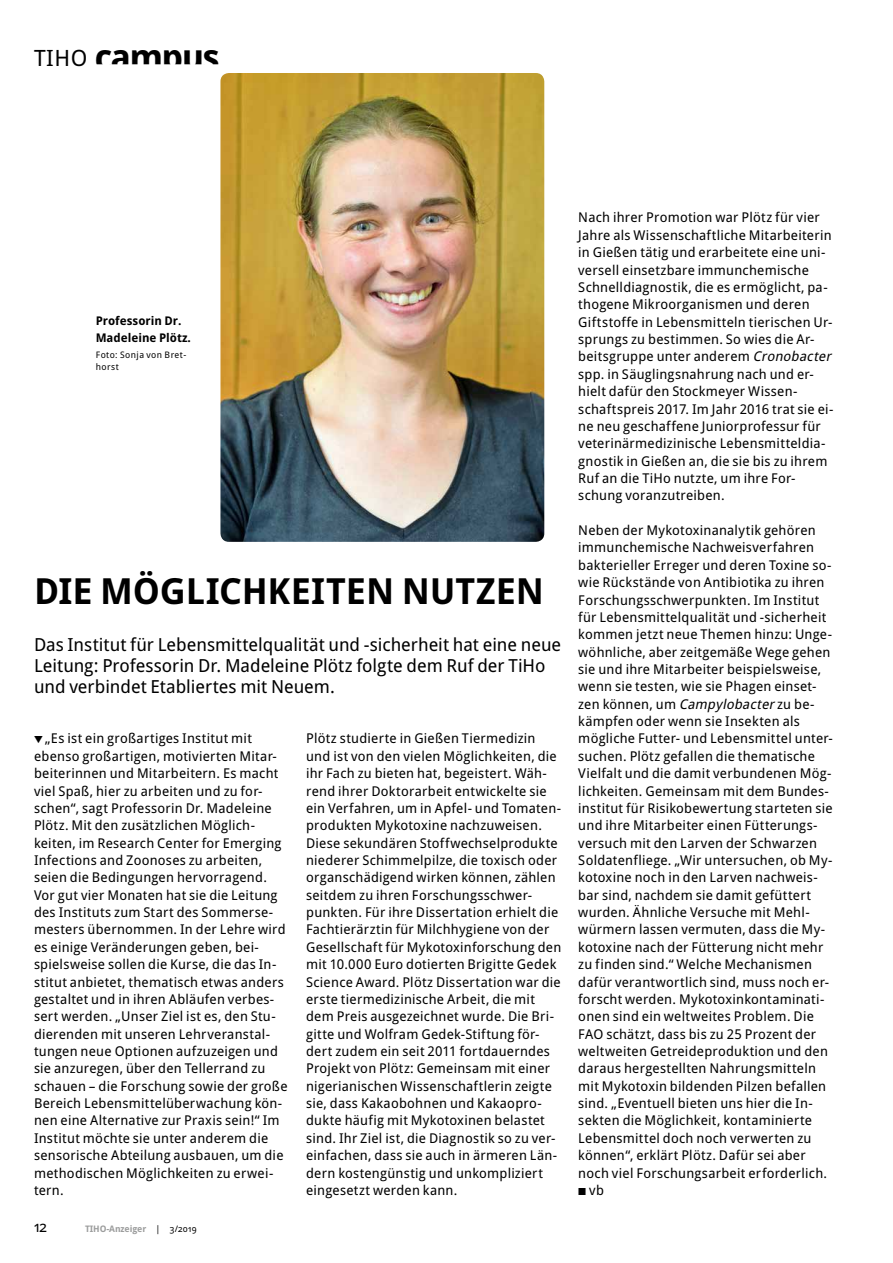
<style>
.page{position:relative;width:893px;height:1263px;background:#fff}
.page>*{position:absolute;margin:0;border:0;box-sizing:border-box;transform-origin:0 0}
.t1{font:700 36px "Droid Sans Pro";letter-spacing:-.005em;color:#000}
.t2{font:18px/21px "Droid Sans Pro";color:#000}
.t3{font:15px "Droid Sans Pro";color:#000}
.t4{font:13.5px/17.4px "Droid Sans Pro";letter-spacing:.02em;color:#000}
.t5{font:700 12px/16.5px "Droid Sans Pro";color:#000}
.t6{font:9px/12px "Droid Sans Pro";letter-spacing:.05em;color:#000}
.t7{font:700 9px "Droid Sans Pro";letter-spacing:-.01em;color:#9c9d9d}
.s1{font-weight:400;font-size:22.5px}
.s2{font-weight:400;color:#000}
.s3{font-style:italic}
</style>
<div class="page">
<img style="left:220px;top:73px;width:324px;height:469px">
<p class="t1" style="left:34px;top:31px;width:187px"><span class="s1">TIHO</span> campus</p>
<p class="t5" style="left:96px;top:312px;width:97px">Professorin Dr.<br>Madeleine Plötz.</p>
<p class="t6" style="left:96px;top:349px;width:92px">Foto: Sonja von Bret&shy;horst</p>
<p class="t1" style="left:34px;top:566px;width:511px">DIE MÖGLICHKEITEN NUTZEN</p>
<p class="t2" style="left:34px;top:633px;width:529px">Das Institut für Lebensmittelqualität und -sicherheit hat eine neue<br>Leitung: Professorin Dr. Madeleine Plötz folgte dem Ruf der TiHo und verbindet Etabliertes mit Neuem.</p>
<p class="t4" style="left:34px;top:729px;width:255px;text-indent:11px">„Es ist ein großartiges Institut mit ebenso großartigen, motivierten Mitar&shy;beiterinnen und Mitarbeitern. Es macht viel Spaß, hier zu arbeiten und zu for&shy;schen“, sagt Professorin Dr. Madeleine Plötz. Mit den zusätzlichen Möglich&shy;keiten, im Research Center for Emerging Infections and Zoonoses zu arbeiten, seien die Bedingungen hervorragend.<br>Vor gut vier Monaten hat sie die Leitung des Instituts zum Start des Sommerse&shy;mesters übernommen. In der Lehre wird es einige Veränderungen geben, bei&shy;spielsweise sollen die Kurse, die das In&shy;stitut anbietet, thematisch etwas anders gestaltet und in ihren Abläufen verbes&shy;sert werden. „Unser Ziel ist es, den Stu&shy;dierenden mit unseren Lehrveranstal&shy;tungen neue Optionen aufzuzeigen und sie anzuregen, über den Tellerrand zu schauen – die Forschung sowie der große Bereich Lebensmittelüberwachung kön&shy;nen eine Alternative zur Praxis sein!“ Im Institut möchte sie unter anderem die sensorische Abteilung ausbauen, um die methodischen Möglichkeiten zu erwei&shy;tern.</p>
<p class="t4" style="left:306px;top:729px;width:257px">Plötz studierte in Gießen Tiermedizin und ist von den vielen Möglichkeiten, die ihr Fach zu bieten hat, begeistert. Wäh&shy;rend ihrer Doktorarbeit entwickelte sie ein Verfahren, um in Apfel- und Tomaten&shy;produkten Mykotoxine nachzuweisen.<br>Diese sekundären Stoffwechselprodukte niederer Schimmelpilze, die toxisch oder organschädigend wirken können, zählen seitdem zu ihren Forschungsschwer&shy;punkten. Für ihre Dissertation erhielt die Fachtierärztin für Milchhygiene von der Gesellschaft für Mykotoxinforschung den mit 10.000 Euro dotierten Brigitte Gedek Science Award. Plötz Dissertation war die erste tiermedizinische Arbeit, die mit dem Preis ausgezeichnet wurde. Die Bri&shy;gitte und Wolfram Gedek-Stiftung för&shy;dert zudem ein seit 2011 fortdauerndes Projekt von Plötz: Gemeinsam mit einer nigerianischen Wissenschaftlerin zeigte sie, dass Kakaobohnen und Kakaopro&shy;dukte häufig mit Mykotoxinen belastet sind. Ihr Ziel ist, die Diagnostik so zu ver&shy;einfachen, dass sie auch in ärmeren Län&shy;dern kostengünstig und unkompliziert eingesetzt werden kann.</p>
<p class="t3" style="left:34px;top:1216px;width:15px">12</p>
<p class="t7" style="left:85px;top:1222px;width:113px">TIHO-Anzeiger <span class="s2">| 3/2019</span></p>
<p class="t4" style="left:578px;top:208px;width:258px">Nach ihrer Promotion war Plötz für vier Jahre als Wissenschaftliche Mitarbeiterin in Gießen tätig und erarbeitete eine uni&shy;versell einsetzbare immunchemische Schnelldiagnostik, die es ermöglicht, pa&shy;thogene Mikroorganismen und deren Giftstoffe in Lebensmitteln tierischen Ur&shy;sprungs zu bestimmen. So wies die Ar&shy;beitsgruppe unter anderem <span class="s3">Cronobacter </span>spp. in Säuglingsnahrung nach und er&shy;hielt dafür den Stockmeyer Wissen&shy;schaftspreis 2017. Im Jahr 2016 trat sie ei&shy;ne neu geschaffene Juniorprofessur für veterinärmedizinische Lebensmitteldia&shy;gnostik in Gießen an, die sie bis zu ihrem Ruf an die TiHo nutzte, um ihre For&shy;schung voranzutreiben.</p>
<p class="t4" style="left:578px;top:521px;width:239px">Neben der Mykotoxinanalytik gehören</p>
<p class="t4" style="left:578px;top:538px;width:237px">immunchemische Nachweisverfahren</p>
<p class="t4" style="left:578px;top:556px;width:255px">bakterieller Erreger und deren Toxine so-</p>
<p class="t4" style="left:578px;top:573px;width:248px">wie Rückstände von Antibiotika zu ihren</p>
<p class="t4" style="left:578px;top:591px;width:243px">Forschungsschwerpunkten. Im Institut</p>
<p class="t4" style="left:578px;top:608px;width:250px">für Lebensmittelqualität und -sicherheit</p>
<p class="t4" style="left:578px;top:625px;width:255px">kommen jetzt neue Themen hinzu: Unge-</p>
<p class="t4" style="left:578px;top:643px;width:254px">wöhnliche, aber zeitgemäße Wege gehen</p>
<p class="t4" style="left:578px;top:660px;width:244px">sie und ihre Mitarbeiter beispielsweise,</p>
<p class="t4" style="left:578px;top:677px;width:240px">wenn sie testen, wie sie Phagen einset-</p>
<p class="t4" style="left:578px;top:695px;width:238px">zen können, um <span class="s3">Campylobacter</span>zu be-</p>
<p class="t4" style="left:578px;top:712px;width:223px">kämpfen oder wenn sie Insekten als</p>
<p class="t4" style="left:578px;top:729px;width:256px">mögliche Futter- und Lebensmittel unter-</p>
<p class="t4" style="left:578px;top:747px;width:238px">suchen. Plötz gefallen die thematische</p>
<p class="t4" style="left:578px;top:764px;width:255px">Vielfalt und die damit verbundenen Mög-</p>
<p class="t4" style="left:578px;top:782px;width:252px">lichkeiten. Gemeinsam mit dem Bundes-</p>
<p class="t4" style="left:578px;top:799px;width:256px">institut für Risikobewertung starteten sie</p>
<p class="t4" style="left:578px;top:816px;width:241px">und ihre Mitarbeiter einen Fütterungs-</p>
<p class="t4" style="left:578px;top:834px;width:240px">versuch mit den Larven der Schwarzen</p>
<p class="t4" style="left:578px;top:851px;width:256px">Soldatenfliege. „Wir untersuchen, ob My-</p>
<p class="t4" style="left:578px;top:868px;width:241px">kotoxine noch in den Larven nachweis-</p>
<p class="t4" style="left:578px;top:886px;width:234px">bar sind, nachdem sie damit gefüttert</p>
<p class="t4" style="left:578px;top:903px;width:233px">wurden. Ähnliche Versuche mit Mehl-</p>
<p class="t4" style="left:578px;top:920px;width:248px">würmern lassen vermuten, dass die My-</p>
<p class="t4" style="left:578px;top:938px;width:247px">kotoxine nach der Fütterung nicht mehr</p>
<p class="t4" style="left:578px;top:955px;width:235px">zu finden sind.“ Welche Mechanismen</p>
<p class="t4" style="left:578px;top:972px;width:252px">dafür verantwortlich sind, muss noch er-</p>
<p class="t4" style="left:578px;top:990px;width:248px">forscht werden. Mykotoxinkontaminati-</p>
<p class="t4" style="left:578px;top:1007px;width:237px">onen sind ein weltweites Problem. Die</p>
<p class="t4" style="left:578px;top:1025px;width:239px">FAO schätzt, dass bis zu 25 Prozent der</p>
<p class="t4" style="left:578px;top:1042px;width:251px">weltweiten Getreideproduktion und den</p>
<p class="t4" style="left:578px;top:1059px;width:239px">daraus hergestellten Nahrungsmitteln</p>
<p class="t4" style="left:578px;top:1077px;width:249px">mit Mykotoxin bildenden Pilzen befallen</p>
<p class="t4" style="left:578px;top:1094px;width:236px">sind. „Eventuell bieten uns hier die In-</p>
<p class="t4" style="left:578px;top:1111px;width:235px">sekten die Möglichkeit, kontaminierte</p>
<p class="t4" style="left:578px;top:1129px;width:235px">Lebensmittel doch noch verwerten zu</p>
<p class="t4" style="left:578px;top:1146px;width:229px">können“, erklärt Plötz. Dafür sei aber</p>
<p class="t4" style="left:578px;top:1163px;width:250px">noch viel Forschungsarbeit erforderlich.</p>
<p class="t4" style="left:589px;top:1181px;width:16px">vb</p>
</div>
